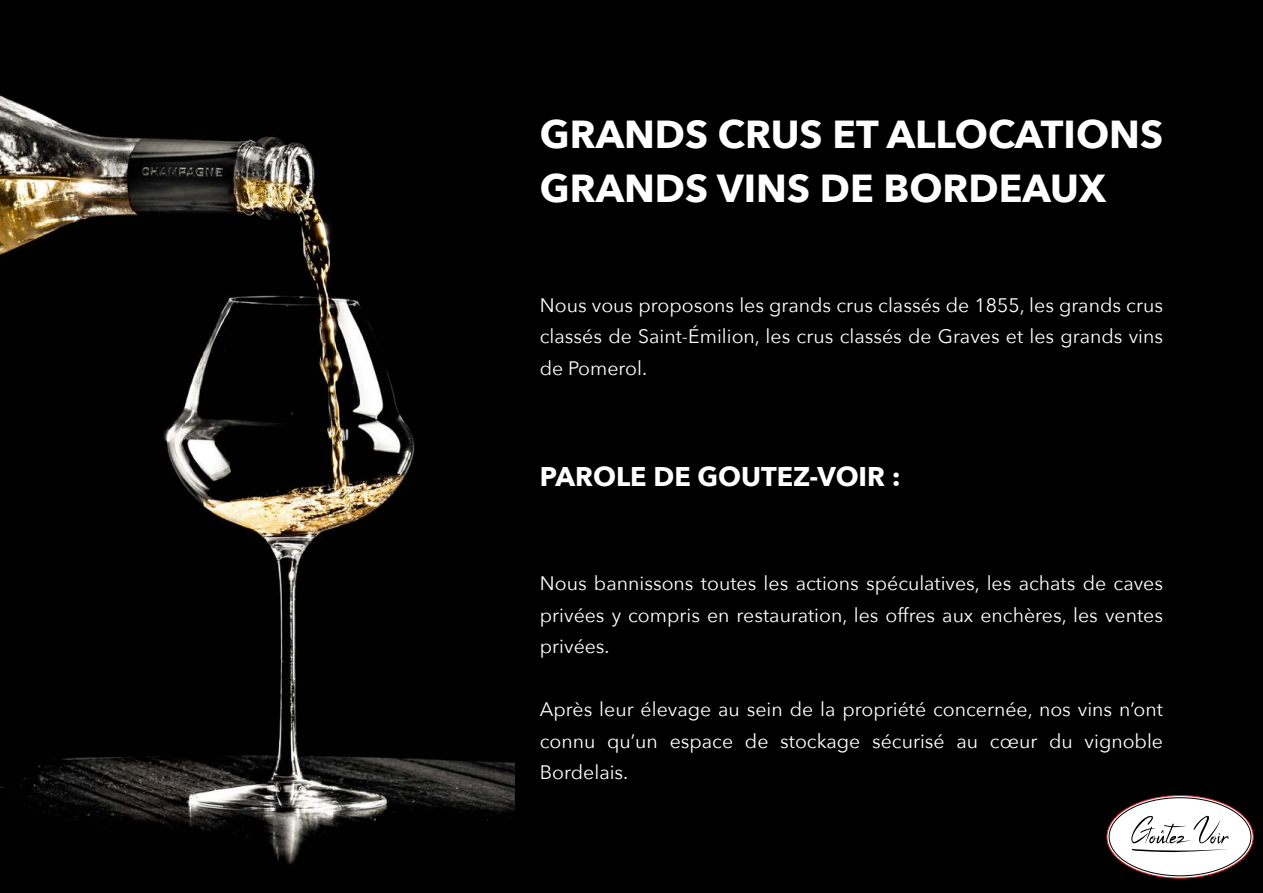
<style>
.page{position:relative;width:1263px;height:893px;background:#fff}
.page>*{position:absolute;margin:0;border:0;box-sizing:border-box;transform-origin:0 0}
.t1{font:700 39px/54px "Avenir Next";color:#fff}
.t2{font:700 27px "Avenir Next";color:#fff}
.t3{font:19.5px/31.5px "Avenir Next";color:#fff;text-align:justify}
</style>
<div class="page">
<div style="left:514px;top:0;width:749px;height:893px;background:#000"></div>
<img style="left:0;top:0;width:514px;height:893px">
<svg style="left:1107px;top:795px;width:146px;height:83px"></svg>
<div style="left:1109px;top:798px;width:142px;height:78px;background:#fff;border-radius:50%"></div>
<svg style="left:1131px;top:816px;width:97px;height:37px"></svg>
<h1 class="t1" style="left:540px;top:106px;width:625px">GRANDS CRUS ET ALLOCATIONS<br>GRANDS VINS DE BORDEAUX</h1>
<p class="t3" style="left:540px;top:289px;width:625px">Nous vous proposons les grands crus classés de 1855, les grands crus classés de Saint-Émilion, les crus classés de Graves et les grands vins de Pomerol.</p>
<h2 class="t2" style="left:540px;top:453px;width:362px">PAROLE DE GOUTEZ-VOIR :</h2>
<p class="t3" style="left:540px;top:567px;width:625px">Nous bannissons toutes les actions spéculatives, les achats de caves privées y compris en restauration, les offres aux enchères, les ventes privées.</p>
<p class="t3" style="left:540px;top:693px;width:625px">Après leur élevage au sein de la propriété concernée, nos vins n’ont connu qu’un espace de stockage sécurisé au cœur du vignoble Bordelais.</p>
</div>
